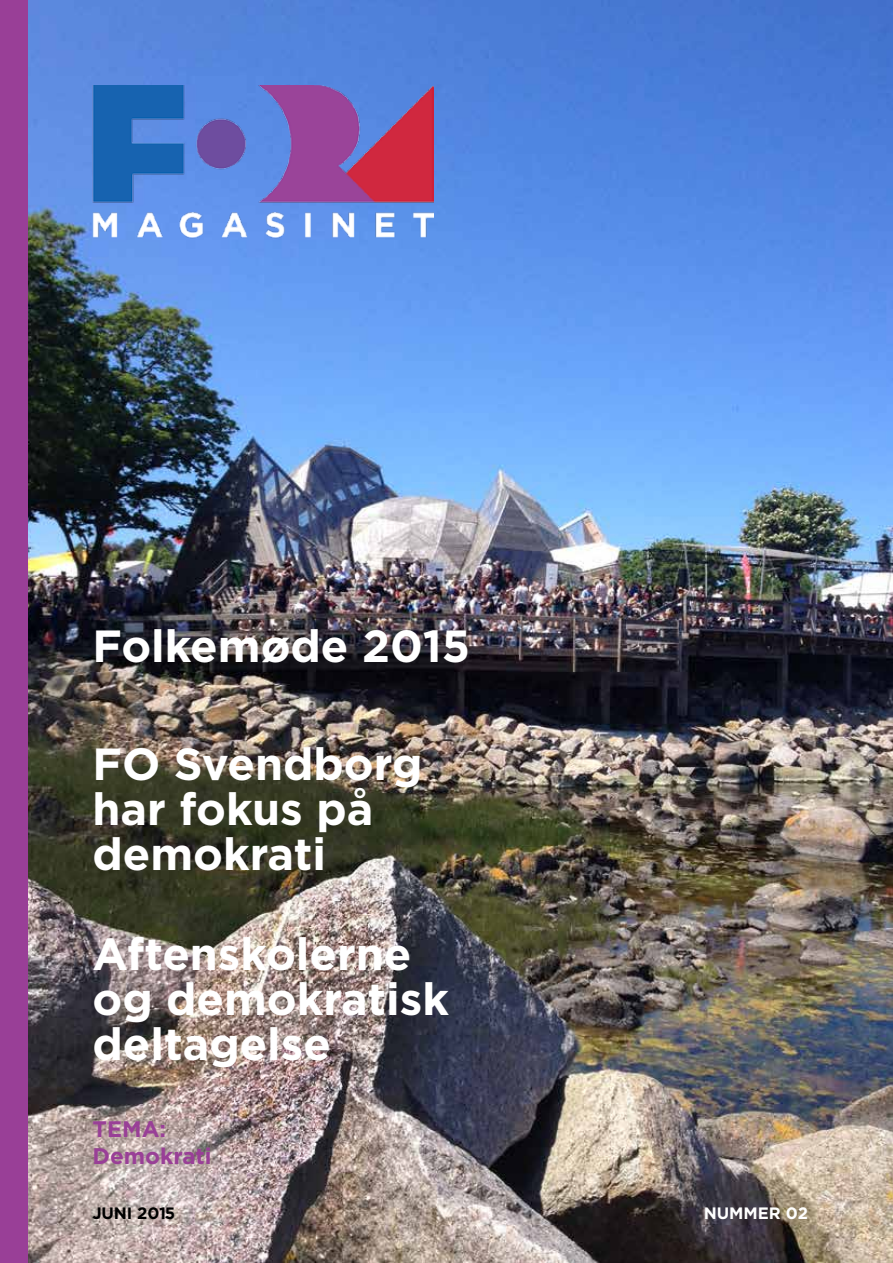
<style>
.page{position:relative;width:893px;height:1263px;background:#fff}
.page>*{position:absolute;margin:0;border:0;box-sizing:border-box;transform-origin:0 0}
.t1{font:700 45px/45px "Gotham Pro";color:#fff}
.t2{font:700 22.5px/27px "Gotham";color:#993f97}
.t3{font:700 16.5px "Gotham";letter-spacing:-.01em;color:#000}
.t4{font:700 16.5px "Gotham";color:#fff}
</style>
<div class="page">
<img style="left:28px;top:0;width:865px;height:1263px">
<img style="left:90px;top:85px;width:344px;height:162px">
<div style="left:0;top:0;width:28px;height:1263px;background:#993f97"></div>
<p class="t1" style="left:92px;top:622px;width:379px">Folkemøde 2015</p>
<p class="t1" style="left:92px;top:740px;width:332px">FO Svendborg har fokus på demokrati</p>
<p class="t1" style="left:92px;top:930px;width:358px">Aftenskolerne og demokratisk deltagelse</p>
<p class="t2" style="left:92px;top:1115px;width:121px">TEMA:<br>Demokrati</p>
<p class="t3" style="left:92px;top:1202px;width:84px">JUNI 2015</p>
<p class="t4" style="left:704px;top:1202px;width:106px">NUMMER 02</p>
</div>
